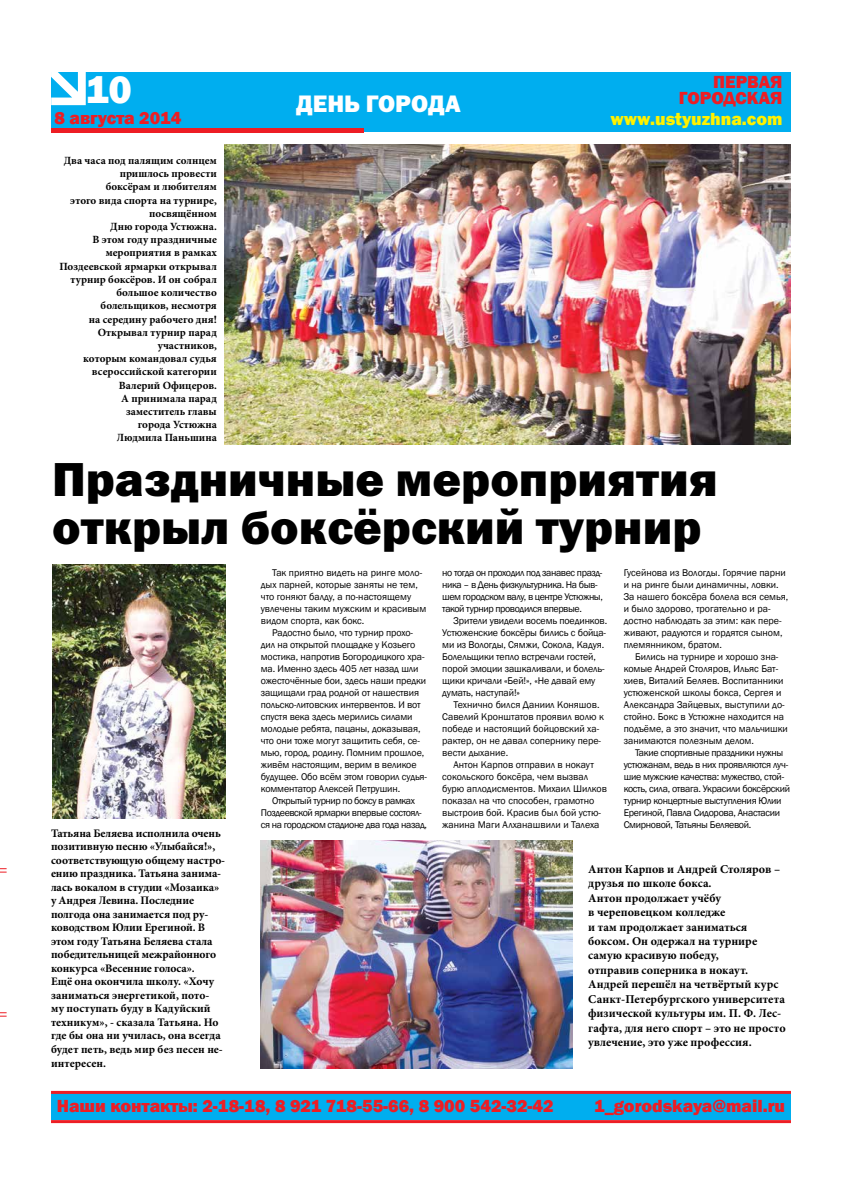
<style>
.page{position:relative;width:842px;height:1191px;background:#fff}
.page>*{position:absolute;margin:0;border:0;box-sizing:border-box;transform-origin:0 0}
.t1{font:48px/48px "Franklin Gothic Heavy C";color:#000}
.t2{font:800 40px "Franklin Gothic";color:#fff}
.t3{font:24px "Franklin Gothic Heavy C";color:#fff}
.t4{font:800 18px/16px "Franklin Gothic";color:#ed1d24;text-align:right}
.t5{font:800 18px "Franklin Gothic";color:#fff200}
.t6{font:700 12px/14.4px "Minion Pro";color:#000}
.t7{font:700 11.5px/13.5px "Minion Pro";letter-spacing:-.005em;color:#000}
.t8{font:700 11px/13.2px "Minion Pro";color:#000;text-align:right}
.t9{font:10px/12px "Franklin Gothic";letter-spacing:-.01em;color:#000}
.t10{font:10px/12px "Franklin Gothic";letter-spacing:-.04em;color:#000;text-align:center}
.t11{font:10px/12px "Franklin Gothic";letter-spacing:-.03em;color:#000}
</style>
<div class="page">
<div style="left:51px;top:73px;width:740px;height:59px;background:#00aeef"></div>
<svg style="left:51px;top:72px;width:35px;height:33px"></svg>
<div style="left:51px;top:128px;width:312px;height:5px;background:#ed1d24"></div>
<div style="left:51px;top:1092px;width:740px;height:28px;background:#00aeef"></div>
<hr style="left:51px;top:1090px;width:740px;height:3px;background:#ed1d24">
<hr style="left:51px;top:1120px;width:740px;height:3px;background:#ed1d24">
<svg style="left:0;top:868px;width:7px;height:4px"></svg>
<svg style="left:0;top:1012px;width:7px;height:4px"></svg>
<img style="left:261px;top:840px;width:311px;height:228px">
<img style="left:52px;top:564px;width:173px;height:254px">
<img style="left:224px;top:144px;width:567px;height:300px">
<h2 class="t2" style="left:85px;top:64px;width:48px">10</h2>
<h3 class="t4" style="left:54px;top:110px;width:128px">8 августа 2014</h3>
<h3 class="t3" style="left:296px;top:90px;width:166px">ДЕНЬ ГОРОДА</h3>
<h3 class="t4" style="left:679px;top:74px;width:105px">ПЕРВАЯ<br>ГОРОДСКАЯ</h3>
<h3 class="t5" style="left:610px;top:108px;width:173px">www.ustyuzhna.com</h3>
<p class="t8" style="left:59px;top:154px;width:159px">Два часа под палящим солнцем пришлось провести<br>боксёрам и любителям<br>этого вида спорта на турнире, посвящённом<br>Дню города Устюжна.<br>В этом году праздничные мероприятия в рамках<br>Поздеевской ярмарки открывал турнир боксёров. И он собрал большое количество болельщиков, несмотря<br>на середину рабочего дня!<br>Открывал турнир парад участников,<br>которым командовал судья всероссийской категории<br>Валерий Офицеров.<br>А принимала парад заместитель главы<br>города Устюжна<br>Людмила Паньшина</p>
<h1 class="t1" style="left:52px;top:454px;width:667px">Праздничные мероприятия открыл боксёрский турнир</h1>
<p class="t7" style="left:51px;top:826px;width:176px">Татьяна Беляева исполнила очень позитивную песню «Улыбайся!», соответствующую общему настро&shy;ению праздника. Татьяна занима&shy;лась вокалом в студии «Мозаика» у Андрея Левина. Последние полгода она занимается под ру&shy;ководством Юлии Ерегиной. В этом году Татьяна Беляева стала победительницей межрайонного конкурса «Весенние голоса».<br>Ещё она окончила школу. «Хочу заниматься энергетикой, пото&shy;му поступать буду в Кадуйский техникум», - сказала Татьяна. Но где бы она ни училась, она всегда будет петь, ведь мир без песен не&shy;интересен.</p>
<p class="t9" style="left:261px;top:567px;width:167px;text-indent:11px">Так приятно видеть на ринге моло&shy;дых парней, которые заняты не тем, что гоняют балду, а по-настоящему увлечены таким мужским и красивым видом спорта, как бокс.</p>
<p class="t9" style="left:261px;top:627px;width:168px;text-indent:11px">Радостно было, что турнир прохо&shy;дил на открытой площадке у Козьего мостика, напротив Богородицкого хра&shy;ма. Именно здесь 405 лет назад шли ожесточённые бои, здесь наши предки защищали град родной от нашествия польско-литовских интервентов. И вот спустя века здесь мерились силами молодые ребята, пацаны, доказывая, что они тоже могут защитить себя, се&shy;мью, город, родину. Помним прошлое, живём настоящим, верим в великое будущее. Обо всём этом говорил судья&shy;комментатор Алексей Петрушин.</p>
<p class="t10" style="left:261px;top:795px;width:168px">Открытый турнир по боксу в рамках<br>Поздеевской ярмарки впервые состоял&shy;ся на городском стадионе два года назад,</p>
<p class="t10" style="left:442px;top:567px;width:162px;text-align:left">но тогда он проходил под занавес празд&shy;ника – в День физкультурника. На быв&shy;шем городском валу, в центре Устюжны, такой турнир проводился впервые.</p>
<p class="t9" style="left:442px;top:615px;width:166px;text-indent:11px">Зрители увидели восемь поединков.<br>Устюженские боксёры бились с бойца&shy;ми из Вологды, Сямжи, Сокола, Кадуя.<br>Болельщики тепло встречали гостей, порой эмоции зашкаливали, и болель&shy;щики кричали «Бей!», «Не давай ему думать, наступай!»</p>
<p class="t9" style="left:442px;top:699px;width:163px;text-indent:11px">Технично бился Даниил Коняшов.<br>Савелий Кронштатов проявил волю к победе и настоящий бойцовский ха&shy;рактер, он не давал сопернику пере&shy;вести дыхание.</p>
<p class="t9" style="left:442px;top:759px;width:166px;text-indent:11px">Антон Карпов отправил в нокаут сокольского боксёра, чем вызвал бурю аплодисментов. Михаил Шилков показал на что способен, грамотно выстроив бой. Красив был бой устю&shy;жанина Маги Алханашвили и Талеха</p>
<p class="t9" style="left:624px;top:567px;width:166px">Гусейнова из Вологды. Горячие парни и на ринге были динамичны, ловки.<br>За нашего боксёра болела вся семья, и было здорово, трогательно и ра&shy;достно наблюдать за этим: как пере&shy;живают, радуются и гордятся сыном, племянником, братом.</p>
<p class="t9" style="left:624px;top:651px;width:166px;text-indent:11px">Бились на турнире и хорошо зна&shy;комые Андрей Столяров, Ильяс Бат&shy;хиев, Виталий Беляев. Воспитанники устюженской школы бокса, Сергея и Александра Зайцевых, выступили до&shy;стойно. Бокс в Устюжне находится на подъёме, а это значит, что мальчишки занимаются полезным делом.</p>
<p class="t11" style="left:624px;top:747px;width:168px;text-indent:11px">Такие спортивные праздники нужны устюжанам, ведь в них проявляются луч&shy;шие мужские качества: мужество, стой&shy;кость, сила, отвага. Украсили боксёрский турнир концертные выступления Юлии Ерегиной, Павла Сидорова, Анастасии Смирновой, Татьяны Беляевой.</p>
<p class="t6" style="left:588px;top:862px;width:199px">Антон Карпов и Андрей Столяров – друзья по школе бокса.<br>Антон продолжает учёбу<br>в череповецком колледже<br>и там продолжает заниматься боксом. Он одержал на турнире самую красивую победу,<br>отправив соперника в нокаут.<br>Андрей перешёл на четвёртый курс<br>Санкт-Петербургского университета физической культуры им. П. Ф. Лес&shy;гафта, для него спорт – это не просто увлечение, это уже профессия.</p>
<h3 class="t4" style="left:57px;top:1098px;width:498px">Наши контакты: 2-18-18, 8 921 718-55-66, 8 900 542-32-42</h3>
<h3 class="t4" style="left:594px;top:1098px;width:192px">1_gorodskaya@mail.ru</h3>
</div>
